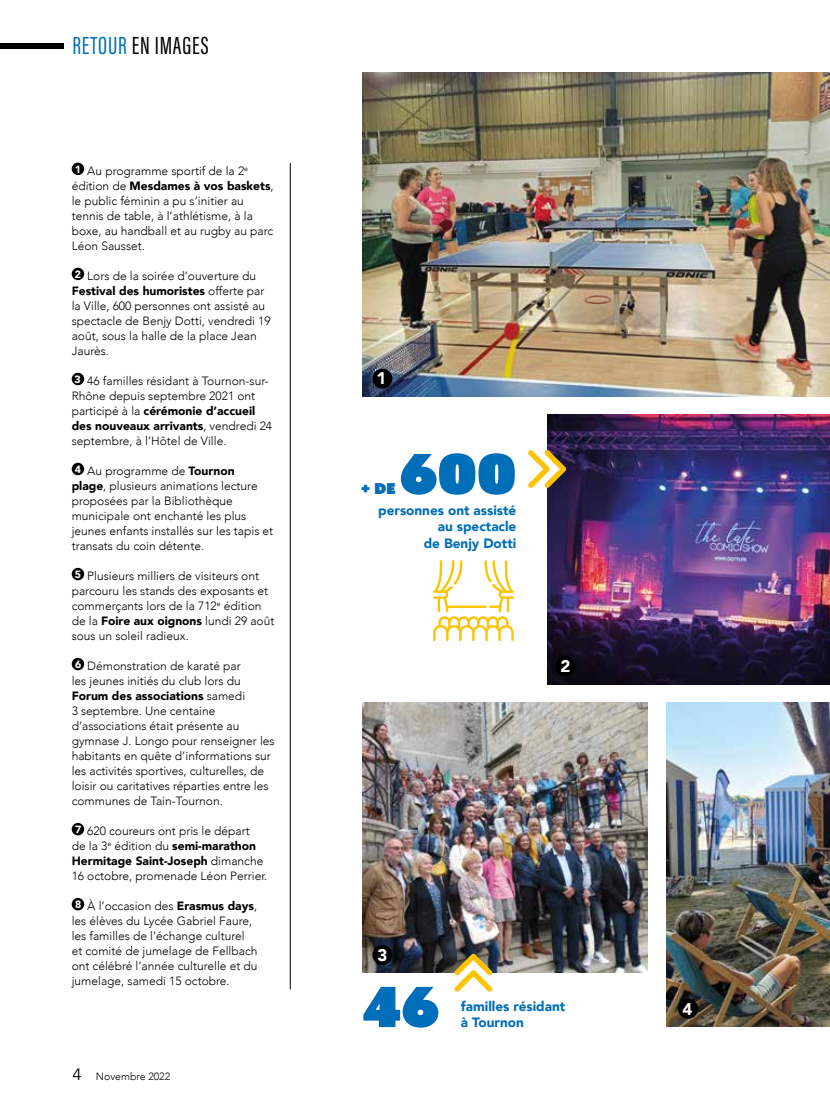
<style>
.page{position:relative;width:830px;height:1106px;background:#fff}
.page>*{position:absolute;margin:0;border:0;box-sizing:border-box;transform-origin:0 0}
.t1{font:55.5px "Azo Sans Uber";color:#006eb8}
.t2{font:25.5px "Acumin Pro Extra Cond";letter-spacing:.03em;color:#000}
.t3{font:900 16.8px "Avenir";color:#fff}
.t4{font:16.5px "Avenir";color:#000}
.t5{font:15px "Azo Sans Uber";color:#006eb8}
.t6{font:900 13.5px/16.2px "Avenir";color:#006eb8}
.t7{font:300 12px/15px "Avenir";color:#000}
.t8{font:300 10.5px "Avenir";color:#000}
.s1{color:#006eb8}
.s2{font-weight:900}
</style>
<div class="page">
<img style="left:362px;top:72px;width:467px;height:324px">
<img style="left:666px;top:702px;width:163px;height:324px">
<img style="left:547px;top:414px;width:282px;height:270px">
<img style="left:362px;top:702px;width:285px;height:270px">
<hr style="left:290px;top:163px;width:1px;height:826px;background:#000">
<div style="left:72px;top:163px;width:12px;height:12px;background:#000;border-radius:50%"></div>
<div style="left:72px;top:268px;width:12px;height:12px;background:#000;border-radius:50%"></div>
<div style="left:72px;top:373px;width:12px;height:12px;background:#000;border-radius:50%"></div>
<div style="left:72px;top:463px;width:12px;height:12px;background:#000;border-radius:50%"></div>
<div style="left:72px;top:568px;width:12px;height:12px;background:#000;border-radius:50%"></div>
<div style="left:72px;top:658px;width:12px;height:12px;background:#000;border-radius:50%"></div>
<div style="left:72px;top:823px;width:12px;height:12px;background:#000;border-radius:50%"></div>
<div style="left:72px;top:898px;width:12px;height:12px;background:#000;border-radius:50%"></div>
<div style="left:372px;top:369px;width:20px;height:20px;background:#000;border-radius:50%"></div>
<div style="left:677px;top:998px;width:20px;height:20px;background:#000;border-radius:50%"></div>
<div style="left:555px;top:656px;width:20px;height:20px;background:#000;border-radius:50%"></div>
<div style="left:372px;top:945px;width:20px;height:20px;background:#000;border-radius:50%"></div>
<svg style="left:528px;top:450px;width:38px;height:38px"></svg>
<svg style="left:454px;top:953px;width:38px;height:39px"></svg>
<div style="left:0;top:43px;width:63px;height:6px;background:#000"></div>
<svg style="left:433px;top:560px;width:80px;height:81px"></svg>
<h2 class="t2" style="left:72px;top:30px;width:138px"><span class="s1">RETOUR</span> EN IMAGES</h2>
<p class="t7" style="left:72px;top:163px;width:203px"><sup>1</sup> Au programme sportif de la 2<sup>e </sup>édition de <span class="s2">Mesdames à vos baskets</span>, le public féminin a pu s’initier au tennis de table, à l’athlétisme, à la boxe, au handball et au rugby au parc<br>Léon Sausset.</p>
<p class="t7" style="left:72px;top:268px;width:200px"><sup>2</sup> Lors de la soirée d’ouverture du<br><span class="s2">Festival des humoristes</span> offerte par la Ville, 600 personnes ont assisté au spectacle de Benjy Dotti, vendredi 19 août, sous la halle de la place Jean<br>Jaurès.</p>
<p class="t7" style="left:72px;top:373px;width:202px"><sup>3</sup> 46 familles résidant à Tournon-sur-Rhône depuis septembre 2021 ont participé à la <span class="s2">cérémonie d’accueil des nouveaux arrivants</span>, vendredi 24 septembre, à l’Hôtel de Ville.</p>
<p class="t7" style="left:72px;top:463px;width:203px"><sup>4</sup> Au programme de <span class="s2">Tournon<br>plage</span>, plusieurs animations lecture proposées par la Bibliothèque municipale ont enchanté les plus jeunes enfants installés sur les tapis et transats du coin détente.</p>
<p class="t7" style="left:72px;top:568px;width:204px"><sup>5</sup> Plusieurs milliers de visiteurs ont parcouru les stands des exposants et commerçants lors de la 712<sup>e</sup> édition de la <span class="s2">Foire aux oignons</span> lundi 29 août sous un soleil radieux.</p>
<p class="t7" style="left:72px;top:658px;width:204px;text-indent:4px"><sup>6</sup> Démonstration de karaté par<br>les jeunes initiés du club lors du <span class="s2">Forum des associations</span> samedi<br>3 septembre. Une centaine d’associations était présente au gymnase J. Longo pour renseigner les habitants en quête d’informations sur les activités sportives, culturelles, de loisir ou caritatives réparties entre les communes de Tain-Tournon.</p>
<p class="t7" style="left:72px;top:823px;width:197px;text-indent:4px"><sup>7</sup> 620 coureurs ont pris le départ<br>de la 3<sup>e</sup> édition du <span class="s2">semi-marathon Hermitage Saint-Joseph</span> dimanche 16 octobre, promenade Léon Perrier.</p>
<p class="t7" style="left:72px;top:898px;width:187px;text-indent:4px"><sup>8</sup> À l’occasion des <span class="s2">Erasmus days</span>, les élèves du Lycée Gabriel Faure, les familles de l’échange culturel et comité de jumelage de Fellbach ont célébré l’année culturelle et du jumelage, samedi 15 octobre.</p>
<h3 class="t4" style="left:72px;top:1064px;width:11px">4</h3>
<p class="t8" style="left:96px;top:1070px;width:76px">Novembre 2022</p>
<h3 class="t3" style="left:376px;top:364px;width:11px">1</h3>
<h1 class="t1" style="left:400px;top:437px;width:118px">600</h1>
<p class="t5" style="left:361px;top:478px;width:36px">+ DE</p>
<p class="t6" style="left:378px;top:502px;width:139px;text-align:right">personnes ont assisté au spectacle<br>de Benjy Dotti</p>
<h3 class="t3" style="left:560px;top:651px;width:11px">2</h3>
<h3 class="t3" style="left:377px;top:940px;width:11px">3</h3>
<h1 class="t1" style="left:362px;top:970px;width:78px">46</h1>
<p class="t6" style="left:460px;top:997px;width:106px">familles résidant à Tournon</p>
<h3 class="t3" style="left:682px;top:994px;width:11px">4</h3>
</div>
